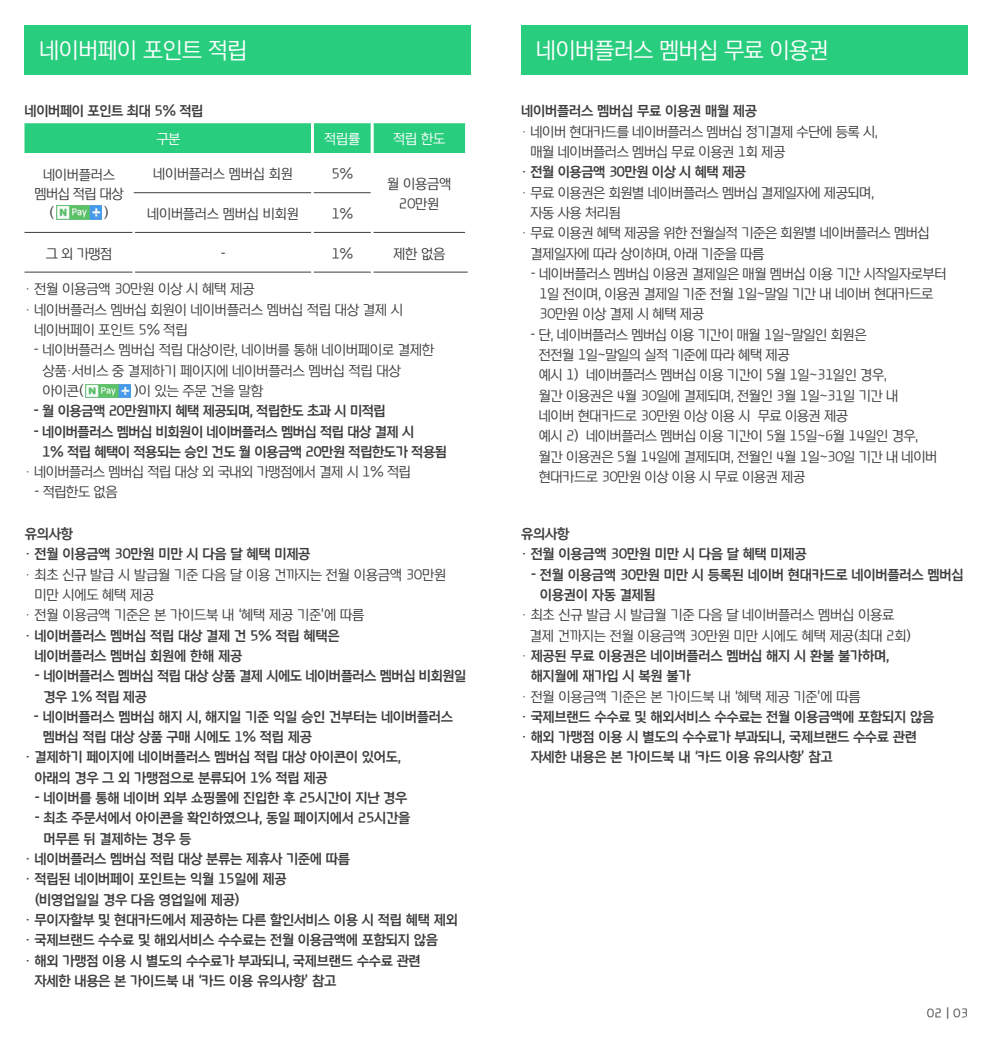
<style>
.page{position:relative;width:993px;height:1042px;background:#fff}
.page>*{position:absolute;margin:0;border:0;box-sizing:border-box;transform-origin:0 0}
.챕터_타이틀-박스{font:22.75px "Youandi Modern TR";letter-spacing:-.025em;color:#fff}
.본문{font:14px/20.3px "Youandi Modern TB";letter-spacing:-.025em;color:#3e3e3f}
.본문-2{font:14px/20.3px "Youandi Modern TR";letter-spacing:-.04em;color:#3e3e3f}
.본문-3{font:14px/20.3px "Youandi Modern HR";letter-spacing:-.04em;color:#3e3e3f}
.t1{font:14px "Youandi Modern TR";letter-spacing:-.025em;color:#fff}
.t2{font:12.25px "Youandi Modern TR";color:#3e3e3f}
.s1{font-family:"Youandi Modern TR"}
</style>
<div class="page">
<div style="left:521px;top:25px;width:446px;height:49px;background:#28cd7e"></div>
<div style="left:24px;top:25px;width:447px;height:49px;background:#28cd7e"></div>
<div style="left:24px;top:123px;width:441px;height:30px;background:#28cd7e"></div>
<hr style="left:370px;top:123px;width:3px;height:30px;background:#fff">
<hr style="left:134px;top:192px;width:178px;height:1px;background:#3e3e3f">
<hr style="left:312px;top:192px;width:58px;height:1px;background:#3e3e3f">
<hr style="left:24px;top:272px;width:110px;height:1px;background:#3e3e3f">
<hr style="left:134px;top:272px;width:178px;height:1px;background:#3e3e3f">
<hr style="left:312px;top:272px;width:60px;height:1px;background:#3e3e3f">
<hr style="left:24px;top:232px;width:110px;height:1px;background:#3e3e3f">
<hr style="left:134px;top:232px;width:178px;height:1px;background:#3e3e3f">
<hr style="left:312px;top:232px;width:60px;height:1px;background:#3e3e3f">
<hr style="left:372px;top:232px;width:93px;height:1px;background:#3e3e3f">
<hr style="left:372px;top:272px;width:95px;height:1px;background:#3e3e3f">
<img style="left:57px;top:206px;width:44px;height:14px">
<hr style="left:311px;top:120px;width:3px;height:156px;background:#fff">
<hr style="left:371px;top:120px;width:2px;height:156px;background:#fff">
<hr style="left:132px;top:226px;width:3px;height:50px;background:#fff">
<img style="left:86px;top:384px;width:44px;height:14px">
<p class="챕터_타이틀-박스" style="left:39px;top:38px;width:210px">네이버페이 포인트 적립</p>
<p class="본문" style="left:24px;top:101px;width:180px">네이버페이 포인트 최대 5% 적립</p>
<p class="본문-2" style="left:34px;top:165px;width:91px;line-height:19.2px;text-align:center">네이버플러스 멤버십 적립 대상</p>
<p class="본문-2" style="left:49px;top:203px;width:7px">(</p>
<p class="본문-2" style="left:104px;top:203px;width:7px">)</p>
<p class="t1" style="left:156px;top:132px;width:26px">구분</p>
<p class="t1" style="left:324px;top:132px;width:38px">적립률</p>
<p class="t1" style="left:393px;top:132px;width:54px">적립 한도</p>
<p class="본문-2" style="left:153px;top:164px;width:142px">네이버플러스 멤버십 회원</p>
<p class="본문-2" style="left:331px;top:164px;width:23px">5%</p>
<p class="본문-2" style="left:147px;top:204px;width:153px">네이버플러스 멤버십 비회원</p>
<p class="본문-2" style="left:331px;top:204px;width:23px">1%</p>
<p class="본문-2" style="left:387px;top:175px;width:66px;line-height:19.2px;text-align:center">월 이용금액<br>20만원</p>
<p class="본문-2" style="left:46px;top:244px;width:68px">그 외 가맹점</p>
<p class="본문-2" style="left:220px;top:244px;width:7px">-</p>
<p class="본문-2" style="left:331px;top:244px;width:23px">1%</p>
<p class="본문-2" style="left:393px;top:244px;width:54px">제한 없음</p>
<p class="본문-3" style="left:25px;top:280px;width:231px">· 전월 이용금액 30만원 이상 시 혜택 제공</p>
<p class="본문-3" style="left:34px;top:300px;width:371px;text-indent:-9px">· 네이버플러스 멤버십 회원이 네이버플러스 멤버십 적립 대상 결제 시 네이버페이 포인트 5% 적립</p>
<p class="본문-3" style="left:42px;top:340px;width:393px;text-indent:-9px">- 네이버플러스 멤버십 적립 대상이란, 네이버를 통해 네이버페이로 결제한 상품·서비스 중 결제하기 페이지에 네이버플러스 멤버십 적립 대상 아이콘(</p>
<p class="본문-3" style="left:134px;top:381px;width:131px">)이 있는 주문 건을 말함</p>
<p class="본문" style="left:34px;top:401px;width:354px">- 월 이용금액 20만원까지 혜택 제공되며, 적립한도 초과 시 미적립</p>
<p class="본문" style="left:42px;top:421px;width:406px;text-indent:-9px">- 네이버플러스 멤버십 비회원이 네이버플러스 멤버십 적립 대상 결제 시<br>1% 적립 혜택이 적용되는 승인 건도 월 이용금액 20만원 적립한도가 적용됨</p>
<p class="본문-2" style="left:25px;top:462px;width:388px">· 네이버플러스 멤버십 적립 대상 외 국내외 가맹점에서 결제 시 1% 적립</p>
<p class="본문-2" style="left:34px;top:482px;width:85px">- 적립한도 없음</p>
<p class="본문" style="left:25px;top:524px;width:50px">유의사항</p>
<p class="본문" style="left:25px;top:544px;width:287px">· 전월 이용금액 30만원 미만 시 다음 달 혜택 미제공</p>
<p class="본문-2" style="left:34px;top:565px;width:413px;text-indent:-10px">· 최초 신규 발급 시 발급월 기준 다음 달 이용 건까지는 전월 이용금액 30만원 미만 시에도 혜택 제공</p>
<p class="본문-2" style="left:25px;top:605px;width:341px">· 전월 이용금액 기준은 본 가이드북 내 ‘혜택 제공 기준’에 따름</p>
<p class="본문" style="left:34px;top:626px;width:307px;text-indent:-10px">· 네이버플러스 멤버십 적립 대상 결제 건 5% 적립 혜택은 네이버플러스 멤버십 회원에 한해 제공</p>
<p class="본문" style="left:44px;top:666px;width:424px;text-indent:-9px">- 네이버플러스 멤버십 적립 대상 상품 결제 시에도 네이버플러스 멤버십 비회원일 경우 1% 적립 제공</p>
<p class="본문" style="left:43px;top:707px;width:412px;text-indent:-9px">- 네이버플러스 멤버십 해지 시, 해지일 기준 익일 승인 건부터는 네이버플러스 멤버십 적립 대상 상품 구매 시에도 1% 적립 제공</p>
<p class="본문" style="left:34px;top:747px;width:368px;text-indent:-10px">· 결제하기 페이지에 네이버플러스 멤버십 적립 대상 아이콘이 있어도, 아래의 경우 그 외 가맹점으로 분류되어 1% 적립 제공</p>
<p class="본문" style="left:34px;top:788px;width:374px">- 네이버를 통해 네이버 외부 쇼핑몰에 진입한 후 25시간이 지난 경우</p>
<p class="본문" style="left:44px;top:808px;width:368px;text-indent:-9px">- 최초 주문서에서 아이콘을 확인하였으나, 동일 페이지에서 25시간을 머무른 뒤 결제하는 경우 등</p>
<p class="본문" style="left:25px;top:849px;width:327px">· 네이버플러스 멤버십 적립 대상 분류는 제휴사 기준에 따름</p>
<p class="본문" style="left:34px;top:869px;width:254px;text-indent:-10px">· 적립된 네이버페이 포인트는 익월 15일에 제공 (비영업일일 경우 다음 영업일에 제공)</p>
<p class="본문" style="left:25px;top:910px;width:434px">· 무이자할부 및 현대카드에서 제공하는 다른 할인서비스 이용 시 적립 혜택 제외</p>
<p class="본문" style="left:25px;top:930px;width:414px">· 국제브랜드 수수료 및 해외서비스 수수료는 전월 이용금액에 포함되지 않음</p>
<p class="본문" style="left:34px;top:950px;width:388px;text-indent:-10px">· 해외 가맹점 이용 시 별도의 수수료가 부과되니, 국제브랜드 수수료 관련 자세한 내용은 본 가이드북 내 ‘카드 이용 유의사항’ 참고</p>
<p class="챕터_타이틀-박스" style="left:536px;top:38px;width:294px">네이버플러스 멤버십 무료 이용권</p>
<p class="본문" style="left:521px;top:101px;width:237px">네이버플러스 멤버십 무료 이용권 매월 제공</p>
<p class="본문-2" style="left:530px;top:122px;width:349px;text-indent:-9px">· 네이버 현대카드를 네이버플러스 멤버십 정기결제 수단에 등록 시, 매월 네이버플러스 멤버십 무료 이용권 1회 제공</p>
<p class="본문" style="left:521px;top:162px;width:226px">· 전월 이용금액 30만원 이상 시 혜택 제공</p>
<p class="본문-2" style="left:530px;top:183px;width:345px;text-indent:-9px">· 무료 이용권은 회원별 네이버플러스 멤버십 결제일자에 제공되며, 자동 사용 처리됨</p>
<p class="본문-2" style="left:530px;top:223px;width:401px;text-indent:-9px">· 무료 이용권 혜택 제공을 위한 전월실적 기준은 회원별 네이버플러스 멤버십 결제일자에 따라 상이하며, 아래 기준을 따름</p>
<p class="본문-2" style="left:539px;top:264px;width:409px;text-indent:-9px">- 네이버플러스 멤버십 이용권 결제일은 매월 멤버십 이용 기간 시작일자로부터<br>1일 전이며, 이용권 결제일 기준 전월 1일~말일 기간 내 네이버 현대카드로<br>30만원 이상 결제 시 혜택 제공</p>
<p class="본문-2" style="left:538px;top:325px;width:400px;text-indent:-9px">- 단, 네이버플러스 멤버십 이용 기간이 매월 1일~말일인 회원은<br>전전월 1일~말일의 실적 기준에 따라 혜택 제공<br>예시 1) 네이버플러스 멤버십 이용 기간이 5월 1일~31일인 경우,<br>월간 이용권은 4월 30일에 결제되며, 전월인 3월 1일~31일 기간 내 네이버 현대카드로 30만원 이상 이용 시 무료 이용권 제공<br>예시 2) 네이버플러스 멤버십 이용 기간이 5월 15일~6월 14일인 경우, 월간 이용권은 5월 14일에 결제되며, 전월인 4월 1일~30일 기간 내 네이버 현대카드로 30만원 이상 이용 시 무료 이용권 제공</p>
<p class="본문" style="left:521px;top:524px;width:50px">유의사항</p>
<p class="본문" style="left:521px;top:544px;width:287px">· 전월 이용금액 30만원 미만 시 다음 달 혜택 미제공</p>
<p class="본문" style="left:539px;top:565px;width:425px;text-indent:-9px">- 전월 이용금액 30만원 미만 시 등록된 네이버 현대카드로 네이버플러스 멤버십 이용권이 자동 결제됨</p>
<p class="본문-2" style="left:529px;top:605px;width:383px;text-indent:-9px">· 최초 신규 발급 시 발급월 기준 다음 달 네이버플러스 멤버십 이용료 결제 건까지는 전월 이용금액 30만원 미만 시에도 혜택 제공(최대 2회)</p>
<p class="본문" style="left:530px;top:646px;width:360px;text-indent:-10px"><span class="s1">·</span> 제공된 무료 이용권은 네이버플러스 멤버십 해지 시 환불 불가하며, 해지월에 재가입 시 복원 불가</p>
<p class="본문-2" style="left:521px;top:686px;width:341px">· 전월 이용금액 기준은 본 가이드북 내 ‘혜택 제공 기준’에 따름</p>
<p class="본문" style="left:521px;top:707px;width:414px">· 국제브랜드 수수료 및 해외서비스 수수료는 전월 이용금액에 포함되지 않음</p>
<p class="본문" style="left:530px;top:727px;width:388px;text-indent:-10px">· 해외 가맹점 이용 시 별도의 수수료가 부과되니, 국제브랜드 수수료 관련 자세한 내용은 본 가이드북 내 ‘카드 이용 유의사항’ 참고</p>
<p class="t2" style="left:926px;top:1007px;width:43px">02 | 03</p>
</div>
